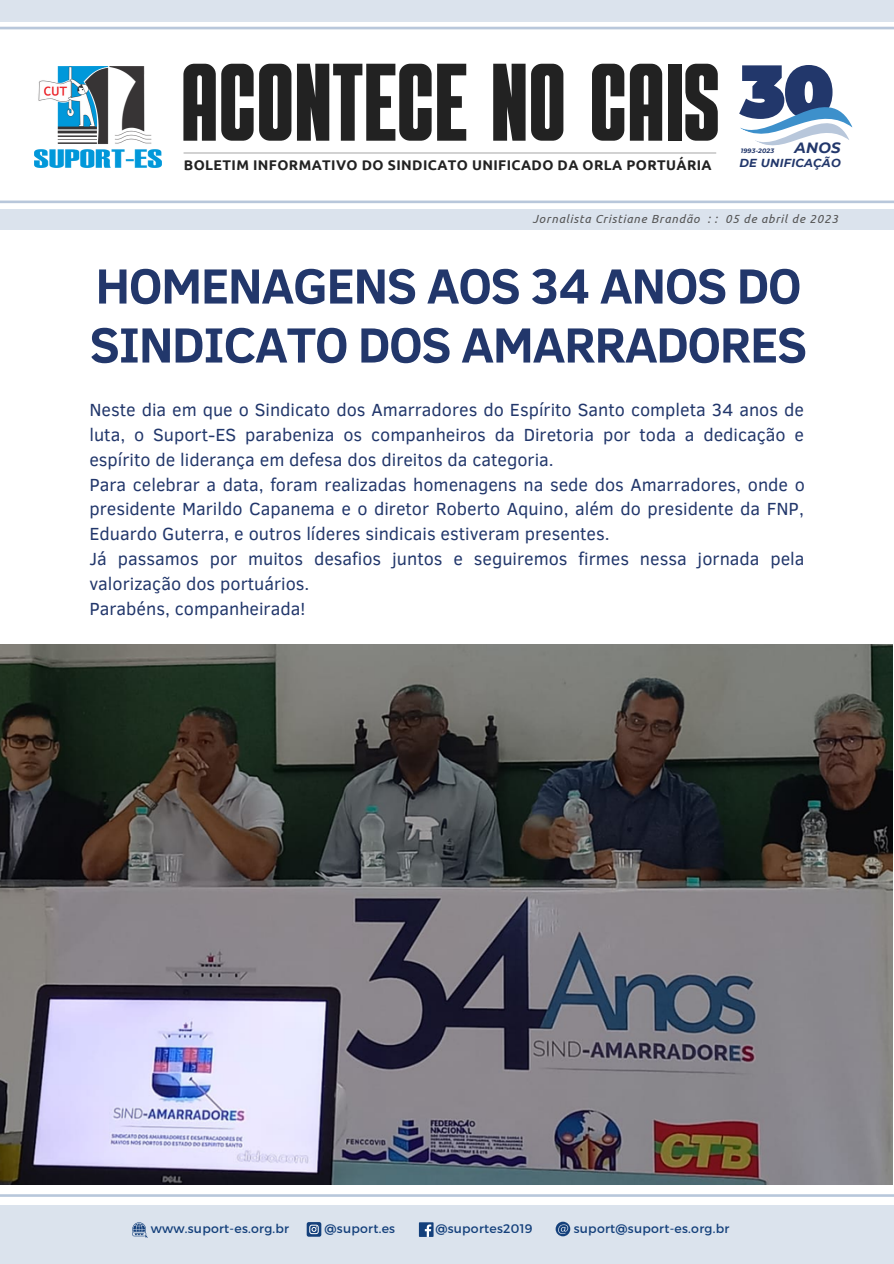
<style>
.page{position:relative;width:894px;height:1264px;background:#fff}
.page>*{position:absolute;margin:0;border:0;box-sizing:border-box;transform-origin:0 0}
.t1{font:109.95px "Alpha";letter-spacing:-.01em;color:#222}
.t2{font:700 50.4px/58.9px "Clear Sans";letter-spacing:-.025em;color:#22376b}
.t3{font:18px/24.8px "Clear Sans";color:#22376b}
.t4{font:italic 700 14.85px "Montserrat";color:#22376b}
.t5{font:700 14.1px "Ubuntu";letter-spacing:.03em;color:#222}
.t6{font:12.45px "Montserrat";letter-spacing:.02em;color:#14407b}
.t7{font:italic 11.7px "Ubuntu";letter-spacing:.065em;color:#545454}
.t8{font:italic 700 11.55px "Montserrat";letter-spacing:.02em;color:#22376b}
.t9{font:italic 700 6.3px "Montserrat";letter-spacing:.02em;color:#22376b}
</style>
<div class="page">
<div style="left:0;top:209px;width:893px;height:21px;background:#dbe3ed"></div>
<svg style="left:0;top:200px;width:893px;height:3px;background:#c4d1e1"></svg>
<div style="left:0;top:0;width:893px;height:22px;background:#dbe3ed"></div>
<hr style="left:0;top:27px;width:893px;height:2px;background:#b8c7db">
<hr style="left:183px;top:153px;width:533px;height:1px;background:#a6a6a6">
<img style="left:35px;top:67px;width:127px;height:100px">
<svg style="left:739px;top:65px;width:114px;height:81px"></svg>
<div style="left:0;top:1205px;width:893px;height:58px;background:#dbe3ed"></div>
<hr style="left:0;top:1194px;width:893px;height:2px;background:#c0cddf">
<div style="left:419px;top:1222px;width:14px;height:14px;background:#14407b"></div>
<svg style="left:424px;top:1224px;width:7px;height:12px"></svg>
<svg style="left:555px;top:1221px;width:15px;height:15px"></svg>
<svg style="left:306px;top:1222px;width:15px;height:14px"></svg>
<svg style="left:132px;top:1222px;width:16px;height:15px"></svg>
<img style="left:0;top:645px;width:892px;height:539px">
<h1 class="t1" style="left:180px;top:53px;width:540px">ACONTECE NO CAIS</h1>
<p class="t5" style="left:184px;top:157px;width:529px">BOLETIM INFORMATIVO DO SINDICATO UNIFICADO DA ORLA PORTUÁRIA</p>
<p class="t4" style="left:794px;top:138px;width:48px">ANOS</p>
<p class="t8" style="left:739px;top:156px;width:103px">DE UNIFICAÇÃO</p>
<p class="t9" style="left:740px;top:147px;width:35px">1993-2023</p>
<p class="t7" style="left:532px;top:212px;width:307px">Jornalista Cristiane Brandão : : 05 de abril de 2023</p>
<h2 class="t2" style="left:90px;top:254px;width:719px">HOMENAGENS AOS 34 ANOS DO<br>SINDICATO DOS AMARRADORES</h2>
<p class="t3" style="left:89px;top:396px;width:716px">Neste dia em que o Sindicato dos Amarradores do Espírito Santo completa 34 anos de luta, o Suport-ES parabeniza os companheiros da Diretoria por toda a dedicação e espírito de liderança em defesa dos direitos da categoria.<br>Para celebrar a data, foram realizadas homenagens na sede dos Amarradores, onde o presidente Marildo Capanema e o diretor Roberto Aquino, além do presidente da FNP, Eduardo Guterra, e outros líderes sindicais estiveram presentes.<br>Já passamos por muitos desafios juntos e seguiremos firmes nessa jornada pela valorização dos portuários.<br>Parabéns, companheirada!</p>
<p class="t6" style="left:151px;top:1220px;width:140px">www.suport-es.org.br</p>
<p class="t6" style="left:324px;top:1220px;width:72px">@suport.es</p>
<p class="t6" style="left:435px;top:1220px;width:98px">@suportes2019</p>
<p class="t6" style="left:573px;top:1220px;width:157px">suport@suport-es.org.br</p>
</div>
